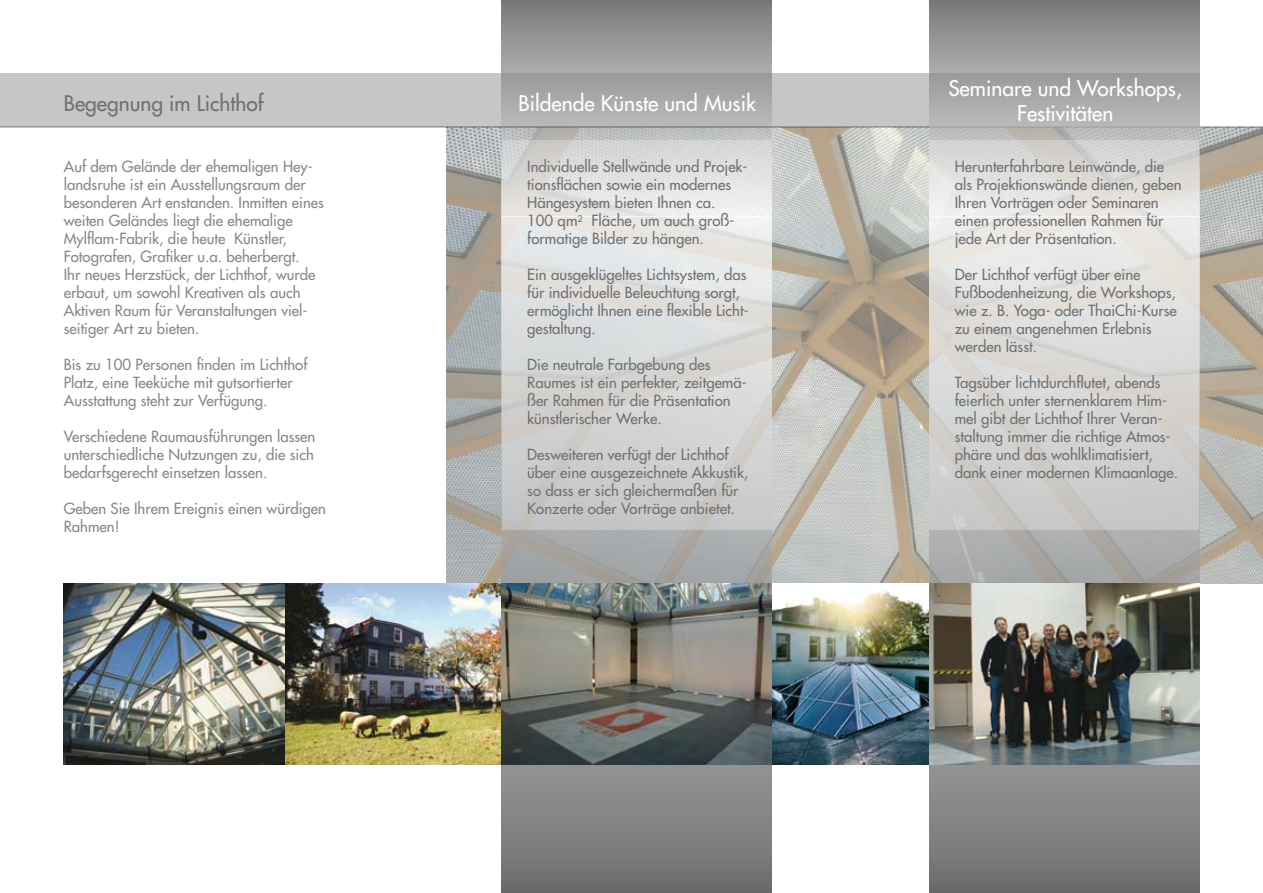
<style>
.page{position:relative;width:1263px;height:893px;background:#fff}
.page>*{position:absolute;margin:0;border:0;box-sizing:border-box;transform-origin:0 0}
.t1{font:21px/25.2px "Futura";color:#fff;text-align:center}
.t2{font:21px "Futura";color:#707173}
.t3{font:15px/18px "Futura";color:#707173}
.t4{font:15px/18px "Futura";color:#87888a}
</style>
<div class="page">
<img style="left:446px;top:128px;width:817px;height:456px">
<div style="left:0;top:73px;width:1199px;height:54px;background:#c5c6c8"></div>
<svg style="left:502px;top:0;width:270px;height:140px"></svg>
<svg style="left:502px;top:530px;width:270px;height:363px"></svg>
<img style="left:64px;top:584px;width:438px;height:181px">
<hr style="left:0;top:126px;width:1263px;height:2px;background:#000">
<svg style="left:929px;top:0;width:270px;height:140px"></svg>
<svg style="left:929px;top:530px;width:270px;height:363px"></svg>
<img style="left:772px;top:591px;width:157px;height:174px">
<img style="left:502px;top:584px;width:270px;height:181px">
<svg style="left:502px;top:140px;width:270px;height:390px"></svg>
<svg style="left:929px;top:140px;width:270px;height:390px"></svg>
<img style="left:929px;top:584px;width:270px;height:181px">
<h1 class="t2" style="left:64px;top:89px;width:201px">Begegnung im Lichthof</h1>
<p class="t4" style="left:64px;top:157px;width:262px">Auf dem Gelände der ehemaligen Hey&shy;landsruhe ist ein Ausstellungsraum der besonderen Art enstanden. Inmitten eines weiten Geländes liegt die ehemalige Mylflam-Fabrik, die heute Künstler, Fotografen, Grafiker u.a. beherbergt.<br>Ihr neues Herzstück, der Lichthof, wurde erbaut, um sowohl Kreativen als auch Aktiven Raum für Veranstaltungen viel&shy;seitiger Art zu bieten.</p>
<p class="t4" style="left:64px;top:355px;width:245px">Bis zu 100 Personen finden im Lichthof<br>Platz, eine Teeküche mit gutsortierter<br>Ausstattung steht zur Verfügung.</p>
<p class="t4" style="left:64px;top:427px;width:253px;text-align:justify">Verschiedene Raumausführungen lassen unterschiedliche Nutzungen zu, die sich bedarfsgerecht einsetzen lassen.</p>
<p class="t4" style="left:64px;top:499px;width:264px">Geben Sie Ihrem Ereignis einen würdigen<br>Rahmen!</p>
<h1 class="t1" style="left:519px;top:90px;width:239px">Bildende Künste und Musik</h1>
<p class="t3" style="left:527px;top:157px;width:222px">Individuelle Stellwände und Projek&shy;tionsflächen sowie ein modernes<br>Hängesystem bieten Ihnen ca.<br>100 qm<sup>2</sup> Fläche, um auch groß&shy;formatige Bilder zu hängen.</p>
<p class="t3" style="left:527px;top:265px;width:223px">Ein ausgeklügeltes Lichtsystem, das für individuelle Beleuchtung sorgt, ermöglicht Ihnen eine flexible Licht&shy;gestaltung.</p>
<p class="t3" style="left:527px;top:355px;width:221px">Die neutrale Farbgebung des<br>Raumes ist ein perfekter, zeitgemä&shy;ßer Rahmen für die Präsentation künstlerischer Werke.</p>
<p class="t3" style="left:527px;top:445px;width:222px">Desweiteren verfügt der Lichthof über eine ausgezeichnete Akkustik, so dass er sich gleichermaßen für Konzerte oder Vorträge anbietet.</p>
<h1 class="t1" style="left:948px;top:76px;width:235px">Seminare und Workshops,<br>Festivitäten</h1>
<p class="t3" style="left:955px;top:157px;width:228px">Herunterfahrbare Leinwände, die als Projektionswände dienen, geben<br>Ihren Vorträgen oder Seminaren einen professionellen Rahmen für jede Art der Präsentation.</p>
<p class="t3" style="left:955px;top:265px;width:223px">Der Lichthof verfügt über eine<br>Fußbodenheizung, die Workshops, wie z. B. Yoga- oder ThaiChi-Kurse zu einem angenehmen Erlebnis werden lässt.</p>
<p class="t3" style="left:955px;top:373px;width:225px">Tagsüber lichtdurchflutet, abends feierlich unter sternenklarem Him&shy;mel gibt der Lichthof Ihrer Veran&shy;staltung immer die richtige Atmos&shy;phäre und das wohlklimatisiert, dank einer modernen Klimaanlage.</p>
</div>
